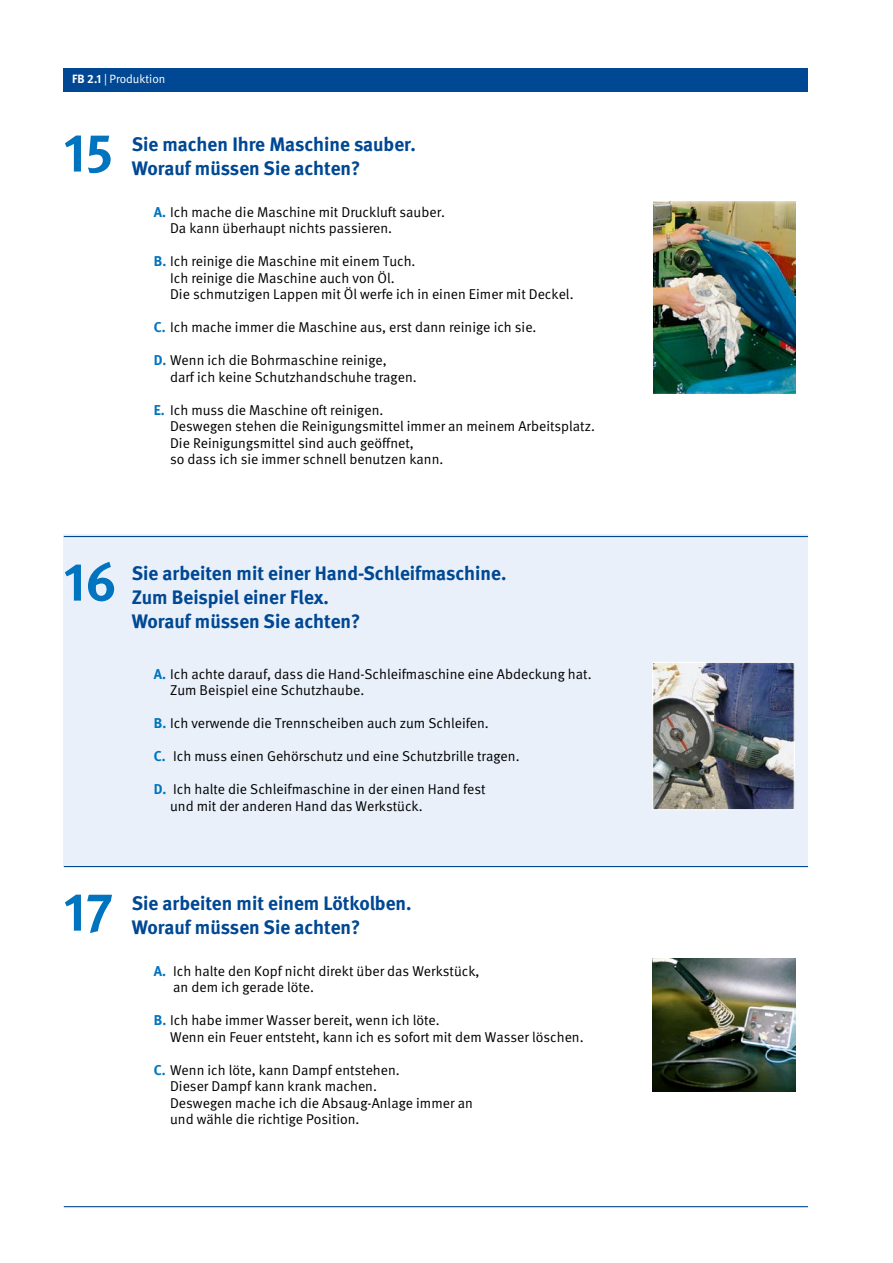
<style>
.page{position:relative;width:893px;height:1263px;background:#fff}
.page>*{position:absolute;margin:0;border:0;box-sizing:border-box;transform-origin:0 0}
.t1{font:700 54px "DGUV Meta";color:#0074be}
.t2{font:700 19.5px/24px "DGUV Meta";color:#004893}
.Antwort{font:14.25px/16.5px "DGUV Meta";color:#000}
.t3{font:12px "DGUV Meta";color:#fff}
.s1{font-weight:700}
.s2{font-weight:700;color:#0074be}
</style>
<div class="page">
<hr style="left:64px;top:1206px;width:744px;height:1px;background:#004893">
<div style="left:64px;top:535px;width:744px;height:331px;background:#e9f0fa"></div>
<div style="left:64px;top:68px;width:744px;height:23px;background:#004893"></div>
<hr style="left:64px;top:536px;width:744px;height:1px;background:#004893">
<hr style="left:64px;top:866px;width:744px;height:1px;background:#004893">
<img style="left:653px;top:202px;width:143px;height:192px">
<img style="left:654px;top:664px;width:139px;height:144px">
<div style="left:652px;top:662px;width:143px;height:148px;border:1px solid #fff"></div>
<img style="left:653px;top:958px;width:143px;height:134px">
<p class="t3" style="left:72px;top:72px;width:95px"><span class="s1">FB 2.1</span> | Produktion</p>
<p class="t1" style="left:64px;top:121px;width:51px">15</p>
<p class="t2" style="left:132px;top:132px;width:286px">Sie machen Ihre Maschine sauber.<br>Worauf müssen Sie achten?</p>
<p class="Antwort" style="left:170px;top:204px;width:276px;text-indent:-16px"><span class="s2">A.</span> Ich mache die Maschine mit Druckluft sauber.<br>Da kann überhaupt nichts passieren.</p>
<p class="Antwort" style="left:170px;top:253px;width:405px;text-indent:-16px"><span class="s2">B.</span> Ich reinige die Maschine mit einem Tuch.<br>Ich reinige die Maschine auch von Öl.<br>Die schmutzigen Lappen mit Öl werfe ich in einen Eimer mit Deckel.</p>
<p class="Antwort" style="left:154px;top:319px;width:384px"><span class="s2">C.</span> Ich mache immer die Maschine aus, erst dann reinige ich sie.</p>
<p class="Antwort" style="left:170px;top:352px;width:248px;text-indent:-16px"><span class="s2">D.</span> Wenn ich die Bohrmaschine reinige,<br>darf ich keine Schutzhandschuhe tragen.</p>
<p class="Antwort" style="left:170px;top:402px;width:426px;text-indent:-16px"><span class="s2">E.</span> Ich muss die Maschine oft reinigen.<br>Deswegen stehen die Reinigungsmittel immer an meinem Arbeitsplatz.<br>Die Reinigungsmittel sind auch geöffnet,<br>so dass ich sie immer schnell benutzen kann.</p>
<p class="t1" style="left:64px;top:550px;width:54px">16</p>
<p class="t2" style="left:132px;top:561px;width:376px">Sie arbeiten mit einer Hand-Schleifmaschine.<br>Zum Beispiel einer Flex.<br>Worauf müssen Sie achten?</p>
<p class="Antwort" style="left:170px;top:666px;width:423px;text-indent:-16px"><span class="s2">A.</span> Ich achte darauf, dass die Hand-Schleifmaschine eine Abdeckung hat.<br>Zum Beispiel eine Schutzhaube.</p>
<p class="Antwort" style="left:154px;top:715px;width:337px"><span class="s2">B.</span> Ich verwende die Trennscheiben auch zum Schleifen.</p>
<p class="Antwort" style="left:154px;top:748px;width:367px"><span class="s2">C.</span> Ich muss einen Gehörschutz und eine Schutzbrille tragen.</p>
<p class="Antwort" style="left:170px;top:781px;width:317px;text-indent:-16px"><span class="s2">D.</span> Ich halte die Schleifmaschine in der einen Hand fest und mit der anderen Hand das Werkstück.</p>
<p class="t1" style="left:64px;top:880px;width:51px">17</p>
<p class="t2" style="left:132px;top:891px;width:281px">Sie arbeiten mit einem Lötkolben.<br>Worauf müssen Sie achten?</p>
<p class="Antwort" style="left:173px;top:963px;width:308px;text-indent:-19px"><span class="s2">A.</span> Ich halte den Kopf nicht direkt über das Werkstück, an dem ich gerade löte.</p>
<p class="Antwort" style="left:170px;top:1012px;width:415px;text-indent:-16px"><span class="s2">B.</span> Ich habe immer Wasser bereit, wenn ich löte.<br>Wenn ein Feuer entsteht, kann ich es sofort mit dem Wasser löschen.</p>
<p class="Antwort" style="left:170px;top:1062px;width:304px;text-indent:-16px"><span class="s2">C.</span> Wenn ich löte, kann Dampf entstehen.<br>Dieser Dampf kann krank machen.<br>Deswegen mache ich die Absaug-Anlage immer an und wähle die richtige Position.</p>
</div>
